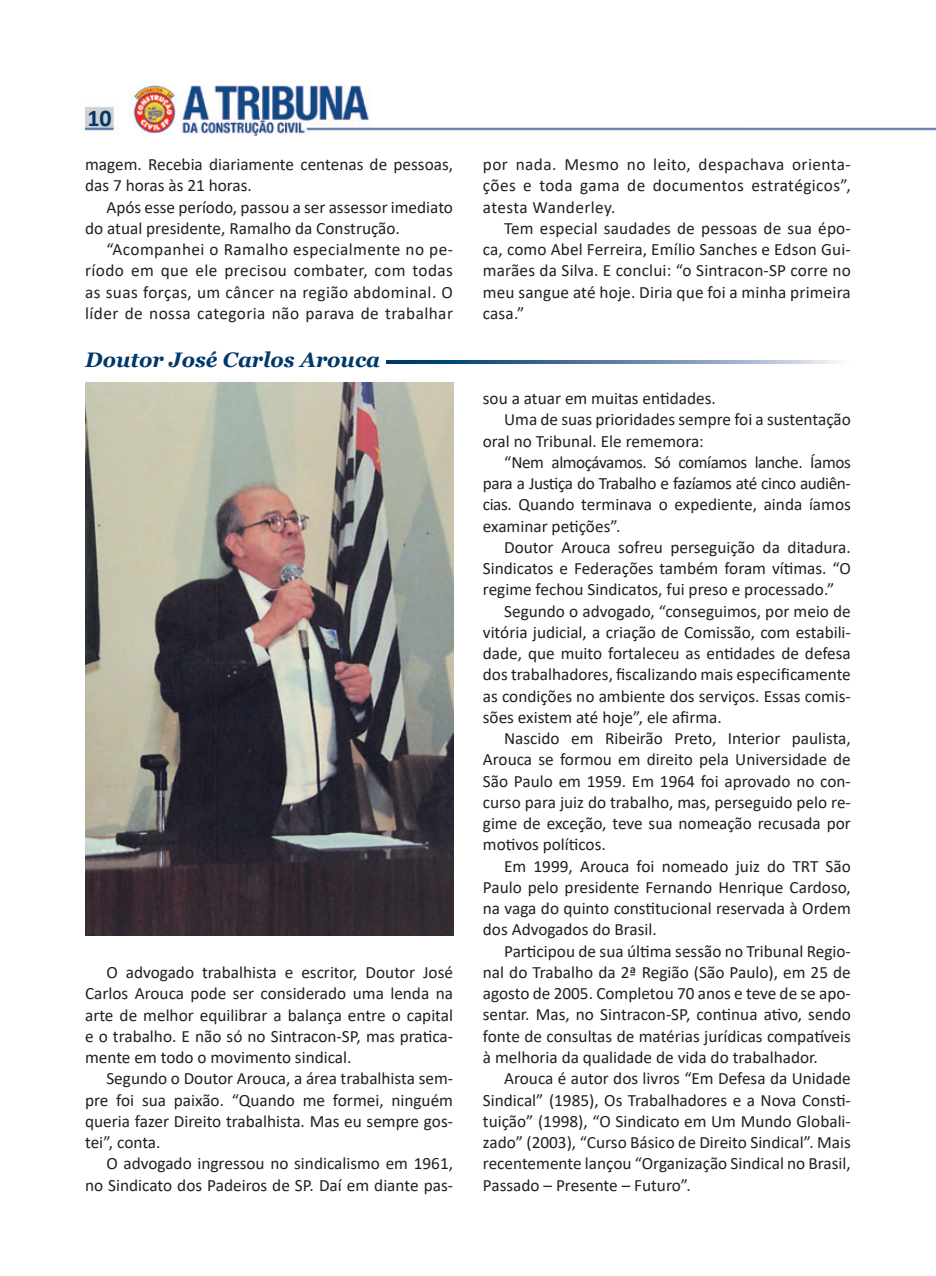
<style>
.page{position:relative;width:936px;height:1276px;background:#fff}
.page>*{position:absolute;margin:0;border:0;box-sizing:border-box;transform-origin:0 0}
.t1{font:700 24px "Calibri";color:#00386a}
.t2{font:italic 700 21px "Georgia";color:#00386a}
.t3{font:17.25px/21.3px "Calibri";color:#231f20;text-align:justify}
.t4{font:17.25px "Calibri";letter-spacing:-.025em;color:#231f20}
</style>
<div class="page">
<img style="left:86px;top:85px;width:653px;height:50px">
<img style="left:739px;top:127px;width:196px;height:4px">
<svg style="left:386px;top:360px;width:454px;height:3px"></svg>
<img style="left:85px;top:383px;width:368px;height:552px">
<h1 class="t1" style="left:87px;top:101px;width:26px">10</h1>
<p class="t3" style="left:85px;top:153px;width:369px">magem. Recebia diariamente centenas de pessoas, das 7 horas às 21 horas.</p>
<p class="t3" style="left:85px;top:196px;width:369px;text-indent:21px">Após esse período, passou a ser assessor imediato do atual presidente, Ramalho da Construção.</p>
<p class="t3" style="left:85px;top:238px;width:369px;text-indent:21px">“Acompanhei o Ramalho especialmente no pe&shy;ríodo em que ele precisou combater, com todas as suas forças, um câncer na região abdominal. O líder de nossa categoria não parava de trabalhar</p>
<p class="t2" style="left:85px;top:346px;width:296px">Doutor José Carlos Arouca</p>
<p class="t3" style="left:85px;top:961px;width:369px;text-indent:21px">O advogado trabalhista e escritor, Doutor José Carlos Arouca pode ser considerado uma lenda na arte de melhor equilibrar a balança entre o capital e o trabalho. E não só no Sintracon-SP, mas pratica&shy;mente em todo o movimento sindical.</p>
<p class="t3" style="left:85px;top:1067px;width:369px;text-indent:21px">Segundo o Doutor Arouca, a área trabalhista sem&shy;pre foi sua paixão. “Quando me formei, ninguém queria fazer Direito trabalhista. Mas eu sempre gos&shy;tei”, conta.</p>
<p class="t3" style="left:85px;top:1152px;width:369px;text-align:right">O advogado ingressou no sindicalismo em 1961, no Sindicato dos Padeiros de SP. Daí em diante pas-</p>
<p class="t3" style="left:483px;top:153px;width:369px">por nada. Mesmo no leito, despachava orienta&shy;ções e toda gama de documentos estratégicos”, atesta Wanderley.</p>
<p class="t3" style="left:483px;top:217px;width:369px;text-indent:21px">Tem especial saudades de pessoas de sua épo&shy;ca, como Abel Ferreira, Emílio Sanches e Edson Gui&shy;marães da Silva. E conclui: “o Sintracon-SP corre no meu sangue até hoje. Diria que foi a minha primeira casa.”</p>
<p class="t3" style="left:483px;top:387px;width:234px">sou a atuar em muitas entidades.</p>
<p class="t3" style="left:504px;top:408px;width:348px">Uma de suas prioridades sempre foi a sustentação</p>
<p class="t3" style="left:483px;top:430px;width:222px">oral no Tribunal. Ele rememora:</p>
<p class="t4" style="left:504px;top:450px;width:348px">“Nem almoçávamos. Só comíamos lanche. Íamos</p>
<p class="t4" style="left:483px;top:471px;width:369px">para a Justiça do Trabalho e fazíamos até cinco audiên-</p>
<p class="t3" style="left:483px;top:493px;width:369px">cias. Quando terminava o expediente, ainda íamos</p>
<p class="t3" style="left:483px;top:515px;width:139px">examinar petições”.</p>
<p class="t3" style="left:504px;top:536px;width:348px">Doutor Arouca sofreu perseguição da ditadura.</p>
<p class="t3" style="left:483px;top:557px;width:369px">Sindicatos e Federações também foram vítimas. “O</p>
<p class="t3" style="left:483px;top:578px;width:353px">regime fechou Sindicatos, fui preso e processado.”</p>
<p class="t3" style="left:504px;top:600px;width:348px">Segundo o advogado, “conseguimos, por meio de</p>
<p class="t3" style="left:483px;top:621px;width:369px">vitória judicial, a criação de Comissão, com estabili-</p>
<p class="t3" style="left:483px;top:642px;width:369px">dade, que muito fortaleceu as entidades de defesa</p>
<p class="t3" style="left:483px;top:663px;width:369px">dos trabalhadores, fiscalizando mais especificamente</p>
<p class="t3" style="left:483px;top:685px;width:369px">as condições no ambiente dos serviços. Essas comis-</p>
<p class="t3" style="left:483px;top:706px;width:240px">sões existem até hoje”, ele afirma.</p>
<p class="t3" style="left:504px;top:727px;width:348px">Nascido em Ribeirão Preto, Interior paulista,</p>
<p class="t3" style="left:483px;top:748px;width:369px">Arouca se formou em direito pela Universidade de</p>
<p class="t3" style="left:483px;top:770px;width:369px">São Paulo em 1959. Em 1964 foi aprovado no con-</p>
<p class="t3" style="left:483px;top:791px;width:369px">curso para juiz do trabalho, mas, perseguido pelo re-</p>
<p class="t3" style="left:483px;top:812px;width:369px">gime de exceção, teve sua nomeação recusada por</p>
<p class="t3" style="left:483px;top:833px;width:124px">motivos políticos.</p>
<p class="t3" style="left:504px;top:855px;width:348px">Em 1999, Arouca foi nomeado juiz do TRT São</p>
<p class="t3" style="left:483px;top:876px;width:369px">Paulo pelo presidente Fernando Henrique Cardoso,</p>
<p class="t3" style="left:483px;top:897px;width:369px">na vaga do quinto constitucional reservada à Ordem</p>
<p class="t3" style="left:483px;top:918px;width:175px">dos Advogados do Brasil.</p>
<p class="t3" style="left:504px;top:940px;width:348px">Participou de sua última sessão no Tribunal Regio-</p>
<p class="t3" style="left:483px;top:961px;width:369px">nal do Trabalho da 2ª Região (São Paulo), em 25 de</p>
<p class="t3" style="left:483px;top:982px;width:369px">agosto de 2005. Completou 70 anos e teve de se apo-</p>
<p class="t3" style="left:483px;top:1003px;width:369px">sentar. Mas, no Sintracon-SP, continua ativo, sendo</p>
<p class="t3" style="left:483px;top:1025px;width:369px">fonte de consultas de matérias jurídicas compatíveis</p>
<p class="t3" style="left:483px;top:1046px;width:336px">à melhoria da qualidade de vida do trabalhador.</p>
<p class="t3" style="left:504px;top:1067px;width:348px">Arouca é autor dos livros “Em Defesa da Unidade</p>
<p class="t3" style="left:483px;top:1088px;width:369px">Sindical” (1985), Os Trabalhadores e a Nova Consti-</p>
<p class="t3" style="left:483px;top:1110px;width:369px">tuição” (1998), “O Sindicato em Um Mundo Globali-</p>
<p class="t3" style="left:483px;top:1131px;width:369px">zado” (2003), “Curso Básico de Direito Sindical”. Mais</p>
<p class="t3" style="left:483px;top:1152px;width:369px">recentemente lançou “Organização Sindical no Brasil,</p>
<p class="t3" style="left:483px;top:1173px;width:209px">Passado – Presente – Futuro”.</p>
</div>
